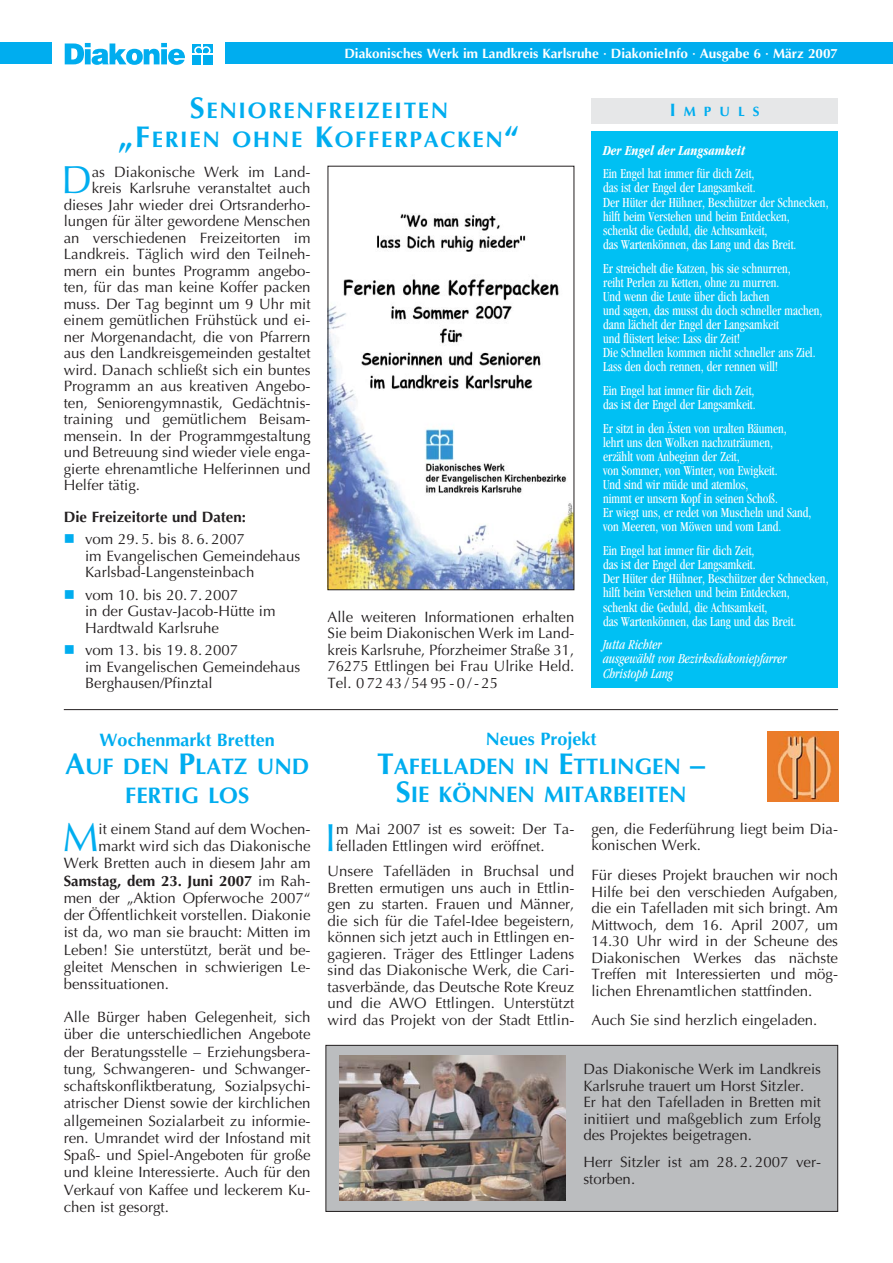
<style>
.page{position:relative;width:893px;height:1263px;background:#fff}
.page>*{position:absolute;margin:0;border:0;box-sizing:border-box;transform-origin:0 0}
.t1{font:40.35px "Optima";color:#00adef}
.t2{font:39.15px "Optima";color:#00adef}
.t3{font:700 22.5px/28.5px "Optima";color:#00adef;text-align:center}
.t4{font:700 22.5px/28.5px "Optima";letter-spacing:.075em;color:#00adef;text-align:center}
.t5{font:700 18px "Optima";color:#00adef}
.t6{font:15px/16.5px "Optima";color:#231f20}
.t7{font:700 15px "Optima";color:#231f20}
.t8{font:condensed 14.25px/14.1px "Garamond";color:#fff;scale:.9 1}
.t9{font:italic condensed 14.25px/14.1px "Garamond";color:#fff;scale:.9 1}
.t10{font:italic 700 condensed 14.25px "Garamond";color:#fff;scale:.9 1}
.t11{font:700 13.5px "Optima";color:#fff}
.t12{font:700 13.5px "Optima";letter-spacing:.595em;color:#00adef}
.s1{font-size:30px}
.s2{font-size:18px}
.s3{font-weight:400}
</style>
<div class="page">
<div style="left:225px;top:43px;width:667px;height:21px;background:#00adef"></div>
<svg style="left:65px;top:43px;width:120px;height:22px"></svg>
<svg style="left:192px;top:44px;width:21px;height:20px"></svg>
<hr style="left:192px;top:53px;width:21px;height:2px;background:#fff">
<svg style="left:196px;top:44px;width:13px;height:21px"></svg>
<div style="left:0;top:43px;width:51px;height:21px;background:#00adef"></div>
<img style="left:329px;top:213px;width:243px;height:375px">
<img style="left:767px;top:732px;width:71px;height:70px">
<div style="left:591px;top:132px;width:247px;height:556px;background:#00c0f3"></div>
<div style="left:591px;top:98px;width:247px;height:25px;background:#e6e7e8"></div>
<hr style="left:64px;top:709px;width:774px;height:1px;background:#231f20">
<div style="left:326px;top:1045px;width:511px;height:166px;background:#bbbdbf"></div>
<div style="left:325px;top:1045px;width:513px;height:167px;border:1px solid #231f20"></div>
<img style="left:339px;top:1055px;width:227px;height:145px">
<p class="t11" style="left:344px;top:48px;width:495px">Diakonisches Werk im Landkreis Karlsruhe · DiakonieInfo · Ausgabe 6 · März 2007</p>
<h3 class="t4" style="left:118px;top:99px;width:402px"><span class="s1">S</span>ENIORENFREIZEITEN<br><span class="s1">„F</span>ERIEN OHNE <span class="s1">K</span>OFFERPACKEN<span class="s1">“</span></h3>
<h2 class="t2" style="left:61px;top:164px;width:32px">D</h2>
<p class="t6" style="left:92px;top:165px;width:220px">as Diakonische Werk im Land-</p>
<p class="t6" style="left:92px;top:181px;width:220px">kreis Karlsruhe veranstaltet auch</p>
<p class="t6" style="left:64px;top:198px;width:248px">dieses Jahr wieder drei Ortsranderho-</p>
<p class="t6" style="left:64px;top:214px;width:248px">lungen für älter gewordene Menschen</p>
<p class="t6" style="left:64px;top:231px;width:248px">an verschiedenen Freizeitorten im</p>
<p class="t6" style="left:64px;top:247px;width:248px">Landkreis. Täglich wird den Teilneh-</p>
<p class="t6" style="left:64px;top:264px;width:248px">mern ein buntes Programm angebo-</p>
<p class="t6" style="left:64px;top:280px;width:248px">ten, für das man keine Koffer packen</p>
<p class="t6" style="left:64px;top:297px;width:248px">muss. Der Tag beginnt um 9 Uhr mit</p>
<p class="t6" style="left:64px;top:313px;width:248px">einem gemütlichen Frühstück und ei-</p>
<p class="t6" style="left:64px;top:330px;width:248px">ner Morgenandacht, die von Pfarrern</p>
<p class="t6" style="left:64px;top:346px;width:248px">aus den Landkreisgemeinden gestaltet</p>
<p class="t6" style="left:64px;top:363px;width:248px">wird. Danach schließt sich ein buntes</p>
<p class="t6" style="left:64px;top:379px;width:248px">Programm an aus kreativen Angebo-</p>
<p class="t6" style="left:64px;top:396px;width:248px">ten, Seniorengymnastik, Gedächtnis-</p>
<p class="t6" style="left:64px;top:412px;width:248px">training und gemütlichem Beisam-</p>
<p class="t6" style="left:64px;top:429px;width:248px">mensein. In der Programmgestaltung</p>
<p class="t6" style="left:64px;top:445px;width:248px">und Betreuung sind wieder viele enga-</p>
<p class="t6" style="left:64px;top:462px;width:248px">gierte ehrenamtliche Helferinnen und</p>
<p class="t6" style="left:64px;top:478px;width:78px">Helfer tätig.</p>
<p class="t7" style="left:64px;top:510px;width:184px">Die Freizeitorte und Daten:</p>
<p class="t6" style="left:85px;top:532px;width:217px">vom 29. 5. bis 8. 6. 2007<br>im Evangelischen Gemeindehaus<br>Karlsbad-Langensteinbach</p>
<p class="t6" style="left:85px;top:588px;width:192px">vom 10. bis 20. 7. 2007<br>in der Gustav-Jacob-Hütte im<br>Hardtwald Karlsruhe</p>
<p class="t6" style="left:85px;top:643px;width:217px">vom 13. bis 19. 8. 2007<br>im Evangelischen Gemeindehaus<br>Berghausen/Pfinztal</p>
<p class="t6" style="left:327px;top:610px;width:248px;text-align:justify">Alle weiteren Informationen erhalten Sie beim Diakonischen Werk im Land&shy;kreis Karlsruhe, Pforzheimer Straße 31, 76275 Ettlingen bei Frau Ulrike Held.<br>Tel. 07243/5495-0/-25</p>
<p class="t12" style="left:670px;top:106px;width:91px"><span class="s2">I</span>MPULS</p>
<p class="t10" style="left:603px;top:145px;width:160px">Der Engel der Langsamkeit</p>
<p class="t8" style="left:603px;top:168px;width:252px">Ein Engel hat immer für dich Zeit,<br>das ist der Engel der Langsamkeit.<br>Der Hüter der Hühner, Beschützer der Schnecken, hilft beim Verstehen und beim Entdecken,<br>schenkt die Geduld, die Achtsamkeit,<br>das Wartenkönnen, das Lang und das Breit.</p>
<p class="t8" style="left:603px;top:262px;width:245px">Er streichelt die Katzen, bis sie schnurren,<br>reiht Perlen zu Ketten, ohne zu murren.<br>Und wenn die Leute über dich lachen<br>und sagen, das musst du doch schneller machen, dann lächelt der Engel der Langsamkeit<br>und flüstert leise: Lass dir Zeit!<br>Die Schnellen kommen nicht schneller ans Ziel.<br>Lass den doch rennen, der rennen will!</p>
<p class="t8" style="left:603px;top:385px;width:171px">Ein Engel hat immer für dich Zeit, das ist der Engel der Langsamkeit.</p>
<p class="t8" style="left:603px;top:422px;width:233px">Er sitzt in den Ästen von uralten Bäumen,<br>lehrt uns den Wolken nachzuträumen,<br>erzählt vom Anbeginn der Zeit,<br>von Sommer, von Winter, von Ewigkeit.<br>Und sind wir müde und atemlos,<br>nimmt er unsern Kopf in seinen Schoß.<br>Er wiegt uns, er redet von Muscheln und Sand, von Meeren, von Möwen und vom Land.</p>
<p class="t8" style="left:603px;top:545px;width:252px">Ein Engel hat immer für dich Zeit,<br>das ist der Engel der Langsamkeit.<br>Der Hüter der Hühner, Beschützer der Schnecken, hilft beim Verstehen und beim Entdecken,<br>schenkt die Geduld, die Achtsamkeit,<br>das Wartenkönnen, das Lang und das Breit.</p>
<p class="t9" style="left:603px;top:639px;width:205px">Jutta Richter<br>ausgewählt von Bezirksdiakoniepfarrer<br>Christoph Lang</p>
<p class="t5" style="left:99px;top:732px;width:177px">Wochenmarkt Bretten</p>
<h3 class="t3" style="left:65px;top:755px;width:246px"><span class="s1">A</span>UF DEN <span class="s1">P</span>LATZ UND<br>FERTIG LOS</h3>
<h1 class="t1" style="left:63px;top:821px;width:37px">M</h1>
<p class="t6" style="left:98px;top:822px;width:213px">it einem Stand auf dem Wochen-</p>
<p class="t6" style="left:98px;top:839px;width:213px">markt wird sich das Diakonische</p>
<p class="t6" style="left:64px;top:856px;width:248px">Werk Bretten auch in diesem Jahr am</p>
<p class="t7" style="left:64px;top:874px;width:248px">Samstag, dem 23. Juni 2007 <span class="s3">im Rah-</span></p>
<p class="t6" style="left:64px;top:891px;width:248px">men der „Aktion Opferwoche 2007“</p>
<p class="t6" style="left:64px;top:908px;width:248px">der Öffentlichkeit vorstellen. Diakonie</p>
<p class="t6" style="left:64px;top:925px;width:248px">ist da, wo man sie braucht: Mitten im</p>
<p class="t6" style="left:64px;top:943px;width:248px">Leben! Sie unterstützt, berät und be-</p>
<p class="t6" style="left:64px;top:960px;width:248px">gleitet Menschen in schwierigen Le-</p>
<p class="t6" style="left:64px;top:977px;width:107px">benssituationen.</p>
<p class="t6" style="left:64px;top:1010px;width:248px;line-height:17.2px;text-align:justify">Alle Bürger haben Gelegenheit, sich über die unterschiedlichen Angebote der Beratungsstelle – Erziehungsbera&shy;tung, Schwangeren- und Schwanger&shy;schaftskonfliktberatung, Sozialpsychi&shy;atrischer Dienst sowie der kirchlichen allgemeinen Sozialarbeit zu informie&shy;ren. Umrandet wird der Infostand mit Spaß- und Spiel-Angeboten für große und kleine Interessierte. Auch für den Verkauf von Kaffee und leckerem Ku&shy;chen ist gesorgt.</p>
<p class="t5" style="left:486px;top:732px;width:112px">Neues Projekt</p>
<h3 class="t3" style="left:377px;top:754px;width:329px"><span class="s1">T</span>AFELLADEN IN <span class="s1">E</span>TTLINGEN <span class="s1">–<br>S</span>IE KÖNNEN MITARBEITEN</h3>
<h2 class="t2" style="left:325px;top:821px;width:12px">I</h2>
<p class="t6" style="left:336px;top:822px;width:240px">m Mai 2007 ist es soweit: Der Ta&shy;felladen Ettlingen wird eröffnet.</p>
<p class="t6" style="left:327px;top:864px;width:248px;text-align:justify">Unsere Tafelläden in Bruchsal und Bretten ermutigen uns auch in Ettlin&shy;gen zu starten. Frauen und Männer, die sich für die Tafel-Idee begeistern, können sich jetzt auch in Ettlingen en&shy;gagieren. Träger des Ettlinger Ladens sind das Diakonische Werk, die Cari&shy;tasverbände, das Deutsche Rote Kreuz und die AWO Ettlingen. Unterstützt wird das Projekt von der Stadt Ettlin-</p>
<p class="t6" style="left:591px;top:822px;width:248px">gen, die Federführung liegt beim Dia&shy;konischen Werk.</p>
<p class="t6" style="left:591px;top:868px;width:248px;text-align:justify">Für dieses Projekt brauchen wir noch Hilfe bei den verschieden Aufgaben, die ein Tafelladen mit sich bringt. Am Mittwoch, dem 16. April 2007, um 14.30 Uhr wird in der Scheune des Diakonischen Werkes das nächste Treffen mit Interessierten und mög&shy;lichen Ehrenamtlichen stattfinden.</p>
<p class="t6" style="left:591px;top:1013px;width:227px">Auch Sie sind herzlich eingeladen.</p>
<p class="t6" style="left:583px;top:1063px;width:239px">Das Diakonische Werk im Landkreis Karlsruhe trauert um Horst Sitzler.<br>Er hat den Tafelladen in Bretten mit initiiert und maßgeblich zum Erfolg des Projektes beigetragen.</p>
<p class="t6" style="left:583px;top:1156px;width:239px">Herr Sitzler ist am 28. 2. 2007 ver&shy;storben.</p>
</div>
